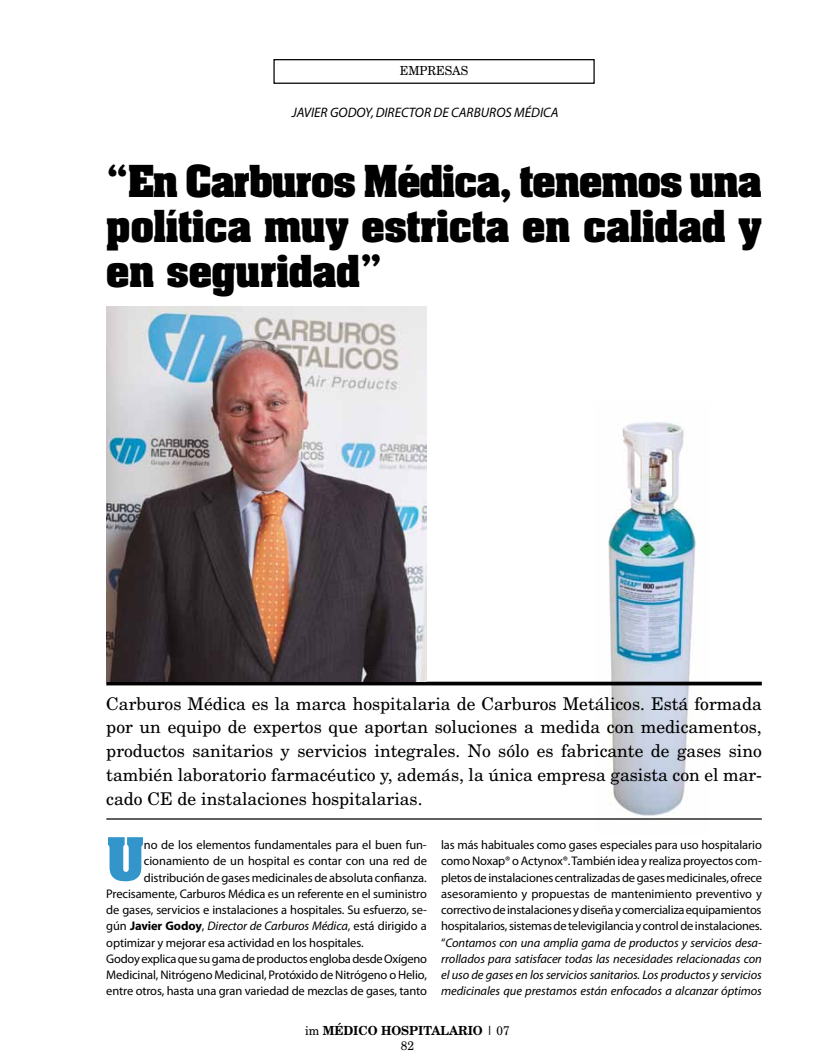
<style>
.page{position:relative;width:815px;height:1063px;background:#fff}
.page>*{position:absolute;margin:0;border:0;box-sizing:border-box;transform-origin:0 0}
.t1{font:700 50.38px "Aardvark";color:#3395ca}
.t2{font:700 37.5px/45px "Aardvark";letter-spacing:-.01em;color:#000;text-align:justify}
.t3{font:17.5px/23.8px "New Brunswick";color:#000;text-align:justify}
.t4{font:italic 13.75px "Myriad";color:#000}
.t5{font:12.5px/16.2px "Myriad Pro";letter-spacing:-.01em;color:#000;text-align:justify}
.t6{font:italic 12.5px "Myriad Pro";letter-spacing:-.01em;color:#000}
.t7{font:700 12.5px/15px "New Brunswick";color:#000;text-align:center;scale:.95 1}
.t8{font:12.5px "New Brunswick";color:#000;scale:.95 1}
.s1{font-style:italic}
.s2{font-style:normal}
.s3{font-weight:700;font-style:normal}
.s4{font-weight:400}
</style>
<div class="page">
<div style="left:273px;top:59px;width:322px;height:25px;border:1px solid #000"></div>
<img style="left:595px;top:422px;width:114px;height:394px">
<hr style="left:106px;top:682px;width:656px;height:3px;background:#000">
<hr style="left:106px;top:818px;width:656px;height:2px;background:#000">
<img style="left:106px;top:306px;width:321px;height:376px">
<p class="t8" style="left:400px;top:63px;width:74px">EMPRESAS</p>
<p class="t4" style="left:292px;top:105px;width:268px">JAVIER GODOY, DIRECTOR DE CARBUROS MÉDICA</p>
<h2 class="t2" style="left:106px;top:158px;width:657px">“En Carburos Médica, tenemos una política muy estricta en calidad y en seguridad”</h2>
<p class="t3" style="left:106px;top:691px;width:657px">Carburos Médica es la marca hospitalaria de Carburos Metálicos. Está formada por un equipo de expertos que aportan soluciones a medida con medicamentos, productos sanitarios y servicios integrales. No sólo es fabricante de gases sino también laboratorio farmacéutico y, además, la única empresa gasista con el mar&shy;cado CE de instalaciones hospitalarias.</p>
<h1 class="t1" style="left:106px;top:823px;width:40px">U</h1>
<p class="t5" style="left:144px;top:837px;width:284px">no de los elementos fundamentales para el buen fun-</p>
<p class="t5" style="left:441px;top:837px;width:322px">las más habituales como gases especiales para uso hospitalario como Noxap® o Actynox®. También idea y realiza proyectos com&shy;pletos de instalaciones centralizadas de gases medicinales, ofrece asesoramiento y propuestas de mantenimiento preventivo y correctivo de instalaciones y diseña y comercializa equipamientos hospitalarios, sistemas de televigilancia y control de instalaciones. “<span class="s1">Contamos con una amplia gama de productos y servicios desa&shy;rrollados para satisfacer todas las necesidades relacionadas con el uso de gases en los servicios sanitarios. Los productos y servicios medicinales que prestamos están enfocados a alcanzar óptimos</span></p>
<p class="t5" style="left:144px;top:853px;width:285px">cionamiento de un hospital es contar con una red de</p>
<p class="t5" style="left:144px;top:869px;width:284px">distribución de gases medicinales de absoluta confianza.</p>
<p class="t5" style="left:106px;top:885px;width:322px">Precisamente, Carburos Médica es un referente en el suministro</p>
<p class="t5" style="left:106px;top:902px;width:322px">de gases, servicios e instalaciones a hospitales. Su esfuerzo, se-</p>
<p class="t6" style="left:106px;top:918px;width:322px"><span class="s2">gún</span> <span class="s3">Javier Godoy</span><span class="s2">,</span> Director de Carburos Médica<span class="s2">, está dirigido a</span></p>
<p class="t5" style="left:106px;top:934px;width:259px">optimizar y mejorar esa actividad en los hospitales.</p>
<p class="t5" style="left:106px;top:950px;width:322px">Godoy explica que su gama de productos engloba desde Oxígeno</p>
<p class="t5" style="left:106px;top:967px;width:322px">Medicinal, Nitrógeno Medicinal, Protóxido de Nitrógeno o Helio,</p>
<p class="t5" style="left:106px;top:983px;width:322px">entre otros, hasta una gran variedad de mezclas de gases, tanto</p>
<p class="t7" style="left:305px;top:1023px;width:217px"><span class="s4">im</span> MÉDICO HOSPITALARIO <span class="s4">| 07<br>82</span></p>
</div>
